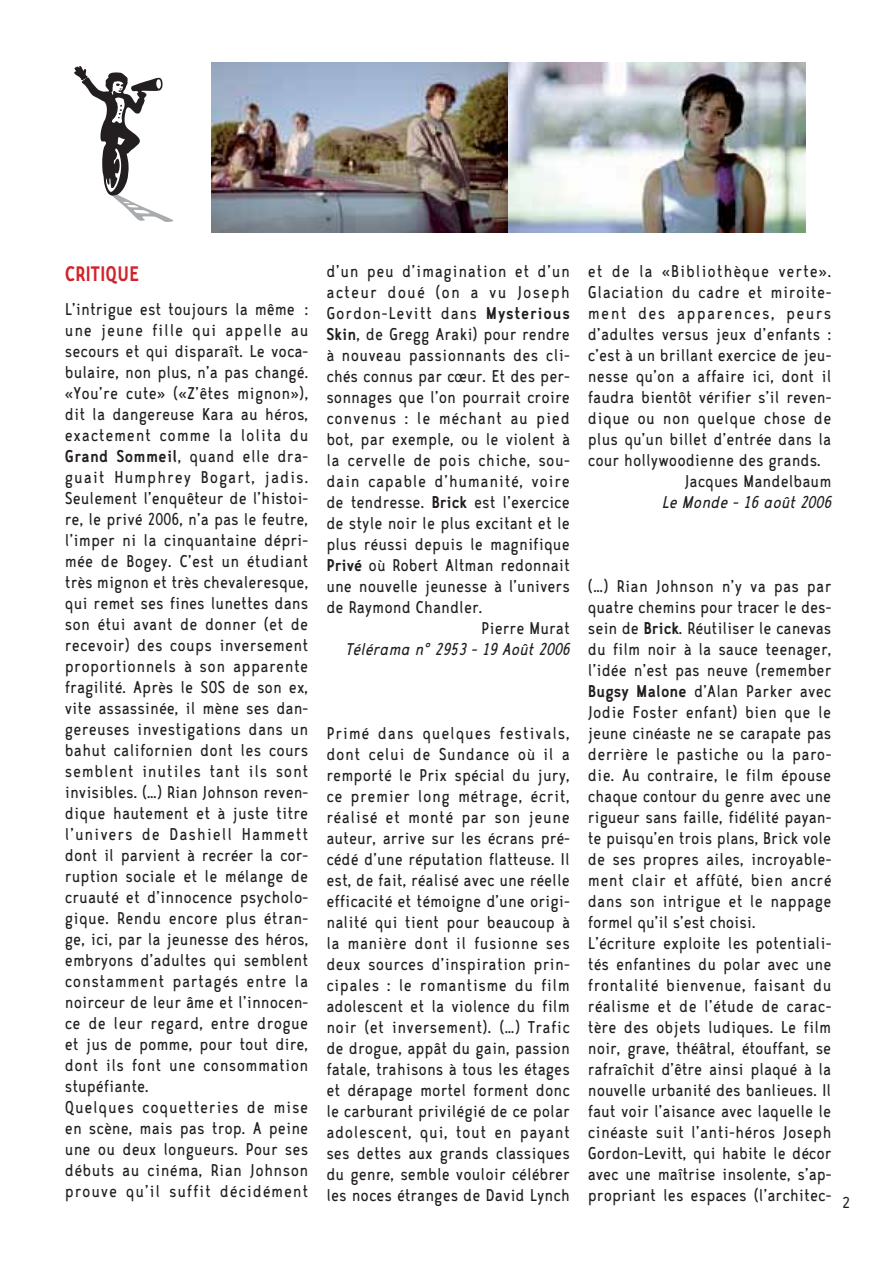
<style>
.page{position:relative;width:893px;height:1263px;background:#fff}
.page>*{position:absolute;margin:0;border:0;box-sizing:border-box;transform-origin:0 0}
.t1{font:700 24px "CA Zaracusa Narrow";color:#d2232a}
.t2{font:19.5px/21px "CA Zaracusa Narrow";letter-spacing:.005em;color:#231f20}
.t3{font:19.5px "CA Zaracusa Narrow";letter-spacing:.03em;color:#231f20}
.t4{font:19.5px "CA Zaracusa Narrow";letter-spacing:.04em;color:#231f20}
.t5{font:italic 19.5px "CA Zaracusa Narrow";color:#231f20}
.t6{font:19.5px "CA Zaracusa Narrow";letter-spacing:.025em;color:#231f20}
.t7{font:19.5px "CA Zaracusa Narrow";letter-spacing:.035em;color:#231f20}
.t8{font:19.5px "CA Zaracusa Narrow";letter-spacing:.065em;color:#231f20}
.t9{font:19.5px "CA Zaracusa Narrow";letter-spacing:.055em;color:#231f20}
.s1{font-weight:700}
</style>
<div class="page">
<svg style="left:74px;top:66px;width:99px;height:156px"></svg>
<img style="left:212px;top:63px;width:593px;height:169px">
<p class="t1" style="left:65px;top:266px;width:76px">CRITIQUE</p>
<p class="t2" style="left:65px;top:301px;width:245px">L’intrigue est toujours la même : une jeune fille qui appelle au secours et qui disparaît. Le voca&shy;bulaire, non plus, n’a pas changé. «You’re cute» («Z’êtes mignon»), dit la dangereuse Kara au héros, exactement comme la lolita du<br><span class="s1">Grand Sommeil</span>, quand elle dra&shy;guait Humphrey Bogart, jadis.<br>Seulement l’enquêteur de l’histoi&shy;re, le privé 2006, n’a pas le feutre, l’imper ni la cinquantaine dépri&shy;mée de Bogey. C’est un étudiant très mignon et très chevaleresque, qui remet ses fines lunettes dans son étui avant de donner (et de recevoir) des coups inversement proportionnels à son apparente fragilité. Après le SOS de son ex, vite assassinée, il mène ses dan&shy;gereuses investigations dans un bahut californien dont les cours semblent inutiles tant ils sont invisibles. (…) Rian Johnson reven&shy;dique hautement et à juste titre l’univers de Dashiell Hammett dont il parvient à recréer la cor&shy;ruption sociale et le mélange de cruauté et d’innocence psycholo&shy;gique. Rendu encore plus étran&shy;ge, ici, par la jeunesse des héros, embryons d’adultes qui semblent constamment partagés entre la noirceur de leur âme et l’innocen&shy;ce de leur regard, entre drogue et jus de pomme, pour tout dire, dont ils font une consommation stupéfiante.<br>Quelques coquetteries de mise en scène, mais pas trop. A peine une ou deux longueurs. Pour ses débuts au cinéma, Rian Johnson prouve qu’il suffit décidément</p>
<p class="t3" style="left:326px;top:265px;width:245px">d’un peu d’imagination et d’un</p>
<p class="t9" style="left:326px;top:286px;width:245px">acteur doué (on a vu Joseph</p>
<p class="t4" style="left:326px;top:307px;width:245px">Gordon-Levitt dans <span class="s1">Mysterious</span></p>
<p class="t2" style="left:326px;top:326px;width:245px"><span class="s1">Skin</span>, de Gregg Araki) pour rendre</p>
<p class="t2" style="left:326px;top:347px;width:245px">à nouveau passionnants des cli-</p>
<p class="t2" style="left:326px;top:368px;width:245px">chés connus par cœur. Et des per-</p>
<p class="t2" style="left:326px;top:389px;width:245px">sonnages que l’on pourrait croire</p>
<p class="t7" style="left:326px;top:412px;width:245px">convenus : le méchant au pied</p>
<p class="t2" style="left:326px;top:431px;width:245px">bot, par exemple, ou le violent à</p>
<p class="t2" style="left:326px;top:452px;width:245px">la cervelle de pois chiche, sou-</p>
<p class="t3" style="left:326px;top:475px;width:245px">dain capable d’humanité, voire</p>
<p class="t2" style="left:326px;top:494px;width:245px">de tendresse. <span class="s1">Brick</span> est l’exercice</p>
<p class="t2" style="left:326px;top:515px;width:245px">de style noir le plus excitant et le</p>
<p class="t2" style="left:326px;top:536px;width:245px">plus réussi depuis le magnifique</p>
<p class="t2" style="left:326px;top:557px;width:245px"><span class="s1">Privé</span> où Robert Altman redonnait</p>
<p class="t2" style="left:326px;top:578px;width:245px">une nouvelle jeunesse à l’univers</p>
<p class="t2" style="left:326px;top:599px;width:158px">de Raymond Chandler.</p>
<p class="t2" style="left:481px;top:620px;width:90px">Pierre Murat</p>
<p class="t5" style="left:345px;top:643px;width:226px">Télérama n° 2953 - 19 Août 2006</p>
<p class="t2" style="left:326px;top:725px;width:245px;text-align:justify">Primé dans quelques festivals, dont celui de Sundance où il a remporté le Prix spécial du jury, ce premier long métrage, écrit, réalisé et monté par son jeune auteur, arrive sur les écrans pré&shy;cédé d’une réputation flatteuse. Il est, de fait, réalisé avec une réelle efficacité et témoigne d’une origi&shy;nalité qui tient pour beaucoup à la manière dont il fusionne ses deux sources d’inspiration prin&shy;cipales : le romantisme du film adolescent et la violence du film noir (et inversement). (…) Trafic de drogue, appât du gain, passion fatale, trahisons à tous les étages et dérapage mortel forment donc le carburant privilégié de ce polar adolescent, qui, tout en payant ses dettes aux grands classiques du genre, semble vouloir célébrer les noces étranges de David Lynch</p>
<p class="t4" style="left:588px;top:265px;width:245px">et de la «Bibliothèque verte».</p>
<p class="t6" style="left:588px;top:286px;width:245px">Glaciation du cadre et miroite-</p>
<p class="t8" style="left:588px;top:307px;width:245px">ment des apparences, peurs</p>
<p class="t2" style="left:588px;top:326px;width:245px">d’adultes versus jeux d’enfants :</p>
<p class="t2" style="left:588px;top:347px;width:245px">c’est à un brillant exercice de jeu-</p>
<p class="t2" style="left:588px;top:368px;width:245px">nesse qu’on a affaire ici, dont il</p>
<p class="t2" style="left:588px;top:389px;width:245px">faudra bientôt vérifier s’il reven-</p>
<p class="t2" style="left:588px;top:410px;width:245px">dique ou non quelque chose de</p>
<p class="t2" style="left:588px;top:431px;width:245px">plus qu’un billet d’entrée dans la</p>
<p class="t2" style="left:588px;top:452px;width:234px">cour hollywoodienne des grands.</p>
<p class="t2" style="left:684px;top:473px;width:148px">Jacques Mandelbaum</p>
<p class="t5" style="left:661px;top:496px;width:171px">Le Monde - 16 août 2006</p>
<p class="t2" style="left:588px;top:578px;width:265px">(…) Rian Johnson n’y va pas par quatre chemins pour tracer le des&shy;sein de <span class="s1">Brick</span>. Réutiliser le canevas du film noir à la sauce teenager, l’idée n’est pas neuve (remember <span class="s1">Bugsy Malone</span> d’Alan Parker avec Jodie Foster enfant) bien que le jeune cinéaste ne se carapate pas derrière le pastiche ou la paro&shy;die. Au contraire, le film épouse chaque contour du genre avec une rigueur sans faille, fidélité payan-<br>te puisqu’en trois plans, Brick vole de ses propres ailes, incroyable&shy;ment clair et affûté, bien ancré dans son intrigue et le nappage formel qu’il s’est choisi.<br>L’écriture exploite les potentiali&shy;tés enfantines du polar avec une frontalité bienvenue, faisant du réalisme et de l’étude de carac&shy;tère des objets ludiques. Le film noir, grave, théâtral, étouffant, se rafraîchit d’être ainsi plaqué à la nouvelle urbanité des banlieues. Il faut voir l’aisance avec laquelle le cinéaste suit l’anti-héros Joseph Gordon-Levitt, qui habite le décor avec une maîtrise insolente, s’ap&shy;propriant les espaces (l’architec- <sub>2</sub></p>
</div>
